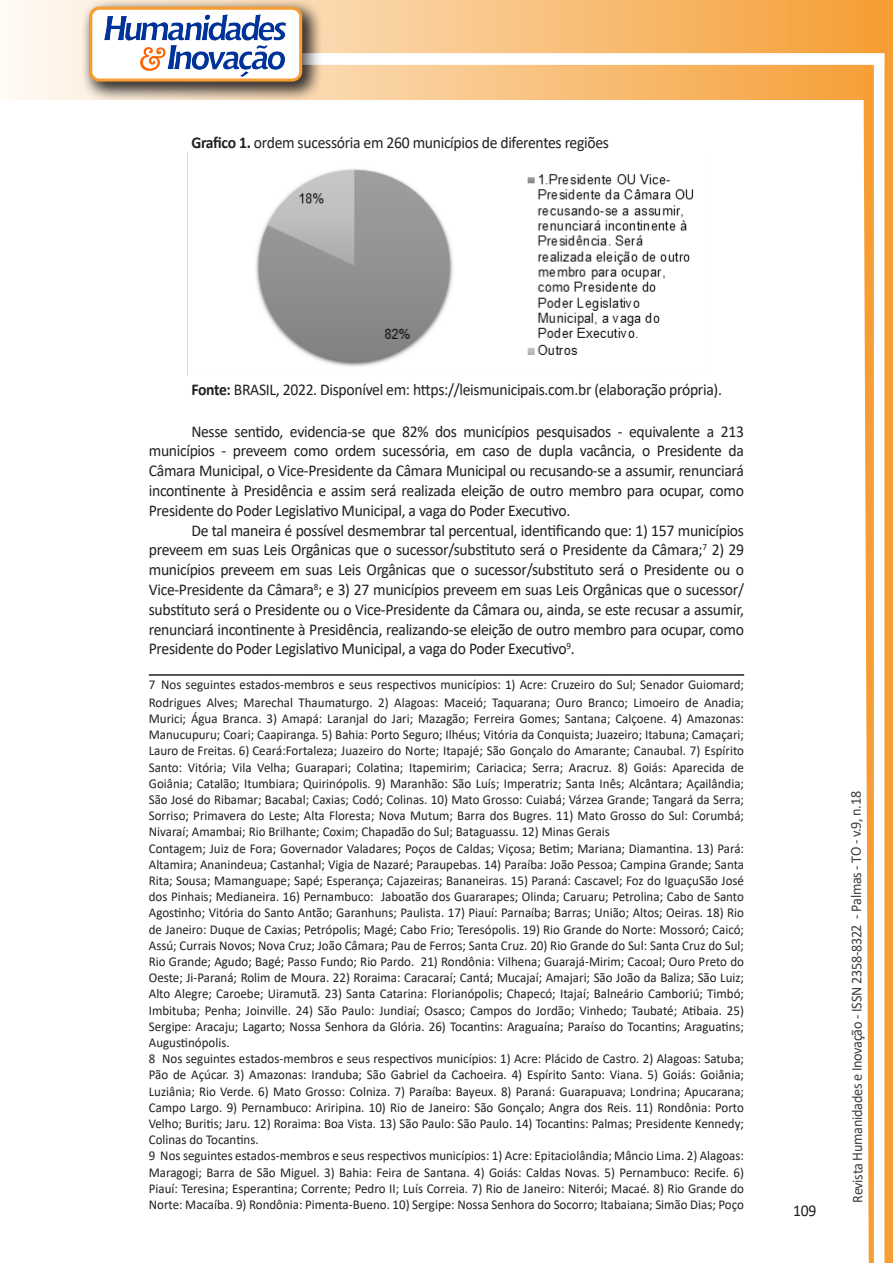
<style>
.page{position:relative;width:893px;height:1263px;background:#fff}
.page>*{position:absolute;margin:0;border:0;box-sizing:border-box;transform-origin:0 0}
.texto{font:16.5px/19.8px "Calibri";letter-spacing:-.02em;color:#231f20;text-align:justify;scale:.95 1}
.t1{font:15px "Calibri";letter-spacing:-.025em;color:#3e3e3f;scale:.95 1}
.Rodapé{font:13.5px/16.2px "Calibri";color:#231f20;scale:.96 1}
.s1{font-weight:700}
</style>
<div class="page">
<svg style="left:5px;top:0;width:858px;height:100px;background:#f9c484"></svg>
<div style="left:302px;top:53px;width:582px;height:12px;background:#fff;border:2px solid #fff"></div>
<svg style="left:863px;top:0;width:30px;height:1263px"></svg>
<div style="left:81px;top:0;width:241px;height:102px;background:#231f20;opacity:.75"></div>
<div style="left:91px;top:8px;width:210px;height:72px;background:#fff;border-radius:9px"></div>
<img style="left:104px;top:14px;width:181px;height:62px">
<div style="left:89px;top:7px;width:213px;height:75px;border:3px solid #f69e34;border-radius:9px"></div>
<img style="left:187px;top:152px;width:507px;height:223px">
<hr style="left:149px;top:674px;width:595px;height:2px;background:#231f20">
<p class="texto" style="left:191px;top:133px;width:441px"><span class="s1">Grafico 1.</span> ordem sucessória em 260 municípios de diferentes regiões</p>
<p class="texto" style="left:191px;top:379px;width:560px"><span class="s1">Fonte:</span> BRASIL, 2022. Disponível em: https://leismunicipais.com.br (elaboração própria).</p>
<p class="texto" style="left:149px;top:421px;width:628px;text-indent:43px">Nesse sentido, evidencia-se que 82% dos municípios pesquisados - equivalente a 213 municípios - preveem como ordem sucessória, em caso de dupla vacância, o Presidente da Câmara Municipal, o Vice-Presidente da Câmara Municipal ou recusando-se a assumir, renunciará incontinente à Presidência e assim será realizada eleição de outro membro para ocupar, como Presidente do Poder Legislativo Municipal, a vaga do Poder Executivo.</p>
<p class="texto" style="left:149px;top:520px;width:628px;text-indent:43px">De tal maneira é possível desmembrar tal percentual, identificando que: 1) 157 municípios preveem em suas Leis Orgânicas que o sucessor/substituto será o Presidente da Câmara;<sup>7</sup> 2) 29 municípios preveem em suas Leis Orgânicas que o sucessor/substituto será o Presidente ou o Vice-Presidente da Câmara<sup>8</sup>; e 3) 27 municípios preveem em suas Leis Orgânicas que o sucessor/ substituto será o Presidente ou o Vice-Presidente da Câmara ou, ainda, se este recusar a assumir, renunciará incontinente à Presidência, realizando-se eleição de outro membro para ocupar, como Presidente do Poder Legislativo Municipal, a vaga do Poder Executivo<sup>9</sup>.</p>
<p class="Rodapé" style="left:149px;top:675px;width:621px;line-height:18px">7 Nos seguintes estados-membros e seus respectivos municípios: 1) Acre: Cruzeiro do Sul; Senador Guiomard;<br>Rodrigues Alves; Marechal Thaumaturgo. 2) Alagoas: Maceió; Taquarana; Ouro Branco; Limoeiro de Anadia;</p>
<p class="Rodapé" style="left:149px;top:710px;width:622px">Murici; Água Branca. 3) Amapá: Laranjal do Jari; Mazagão; Ferreira Gomes; Santana; Calçoene. 4) Amazonas:<br>Manucupuru; Coari; Caapiranga. 5) Bahia: Porto Seguro; Ilhéus; Vitória da Conquista; Juazeiro; Itabuna; Camaçari; Lauro de Freitas. 6) Ceará:Fortaleza; Juazeiro do Norte; Itapajé; São Gonçalo do Amarante; Canaubal. 7) Espírito Santo: Vitória; Vila Velha; Guarapari; Colatina; Itapemirim; Cariacica; Serra; Aracruz. 8) Goiás: Aparecida de Goiânia; Catalão; Itumbiara; Quirinópolis. 9) Maranhão: São Luís; Imperatriz; Santa Inês; Alcântara; Açailândia; São José do Ribamar; Bacabal; Caxias; Codó; Colinas. 10) Mato Grosso: Cuiabá; Várzea Grande; Tangará da Serra; Sorriso; Primavera do Leste; Alta Floresta; Nova Mutum; Barra dos Bugres. 11) Mato Grosso do Sul: Corumbá; Nivaraí; Amambai; Rio Brilhante; Coxim; Chapadão do Sul; Bataguassu. 12) Minas Gerais<br>Contagem; Juiz de Fora; Governador Valadares; Poços de Caldas; Viçosa; Betim; Mariana; Diamantina. 13) Pará:<br>Altamira; Ananindeua; Castanhal; Vigia de Nazaré; Paraupebas. 14) Paraíba: João Pessoa; Campina Grande; Santa Rita; Sousa; Mamanguape; Sapé; Esperança; Cajazeiras; Bananeiras. 15) Paraná: Cascavel; Foz do IguaçuSão José dos Pinhais; Medianeira. 16) Pernambuco: Jaboatão dos Guararapes; Olinda; Caruaru; Petrolina; Cabo de Santo Agostinho; Vitória do Santo Antão; Garanhuns; Paulista. 17) Piauí: Parnaíba; Barras; União; Altos; Oeiras. 18) Rio de Janeiro: Duque de Caxias; Petrópolis; Magé; Cabo Frio; Teresópolis. 19) Rio Grande do Norte: Mossoró; Caicó; Assú; Currais Novos; Nova Cruz; João Câmara; Pau de Ferros; Santa Cruz. 20) Rio Grande do Sul: Santa Cruz do Sul; Rio Grande; Agudo; Bagé; Passo Fundo; Rio Pardo. 21) Rondônia: Vilhena; Guarajá-Mirim; Cacoal; Ouro Preto do Oeste; Ji-Paraná; Rolim de Moura. 22) Roraima: Caracaraí; Cantá; Mucajaí; Amajari; São João da Baliza; São Luiz; Alto Alegre; Caroebe; Uiramutã. 23) Santa Catarina: Florianópolis; Chapecó; Itajaí; Balneário Camboriú; Timbó; Imbituba; Penha; Joinville. 24) São Paulo: Jundiaí; Osasco; Campos do Jordão; Vinhedo; Taubaté; Atibaia. 25)<br>Sergipe: Aracaju; Lagarto; Nossa Senhora da Glória. 26) Tocantins: Araguaína; Paraíso do Tocantins; Araguatins; Augustinópolis.</p>
<p class="Rodapé" style="left:149px;top:1050px;width:621px;text-align:justify">8 Nos seguintes estados-membros e seus respectivos municípios: 1) Acre: Plácido de Castro. 2) Alagoas: Satuba; Pão de Açúcar. 3) Amazonas: Iranduba; São Gabriel da Cachoeira. 4) Espírito Santo: Viana. 5) Goiás: Goiânia; Luziânia; Rio Verde. 6) Mato Grosso: Colniza. 7) Paraíba: Bayeux. 8) Paraná: Guarapuava; Londrina; Apucarana; Campo Largo. 9) Pernambuco: Ariripina. 10) Rio de Janeiro: São Gonçalo; Angra dos Reis. 11) Rondônia: Porto Velho; Buritis; Jaru. 12) Roraima: Boa Vista. 13) São Paulo: São Paulo. 14) Tocantins: Palmas; Presidente Kennedy; Colinas do Tocantins.</p>
<p class="Rodapé" style="left:149px;top:1147px;width:621px;text-align:justify">9 Nos seguintes estados-membros e seus respectivos municípios: 1) Acre: Epitaciolândia; Mâncio Lima. 2) Alagoas:<br>Maragogi; Barra de São Miguel. 3) Bahia: Feira de Santana. 4) Goiás: Caldas Novas. 5) Pernambuco: Recife. 6)<br>Piauí: Teresina; Esperantina; Corrente; Pedro II; Luís Correia. 7) Rio de Janeiro: Niterói; Macaé. 8) Rio Grande do Norte: Macaíba. 9) Rondônia: Pimenta-Bueno. 10) Sergipe: Nossa Senhora do Socorro; Itabaiana; Simão Dias; Poço</p>
<p class="texto" style="left:793px;top:1200px;width:26px">109</p>
<p class="t1" style="left:846px;top:1203px;width:435px;rotate:-90deg">Revista Humanidades e Inovação - ISSN 2358-8322 - Palmas - TO - v.9, n.18</p>
</div>
